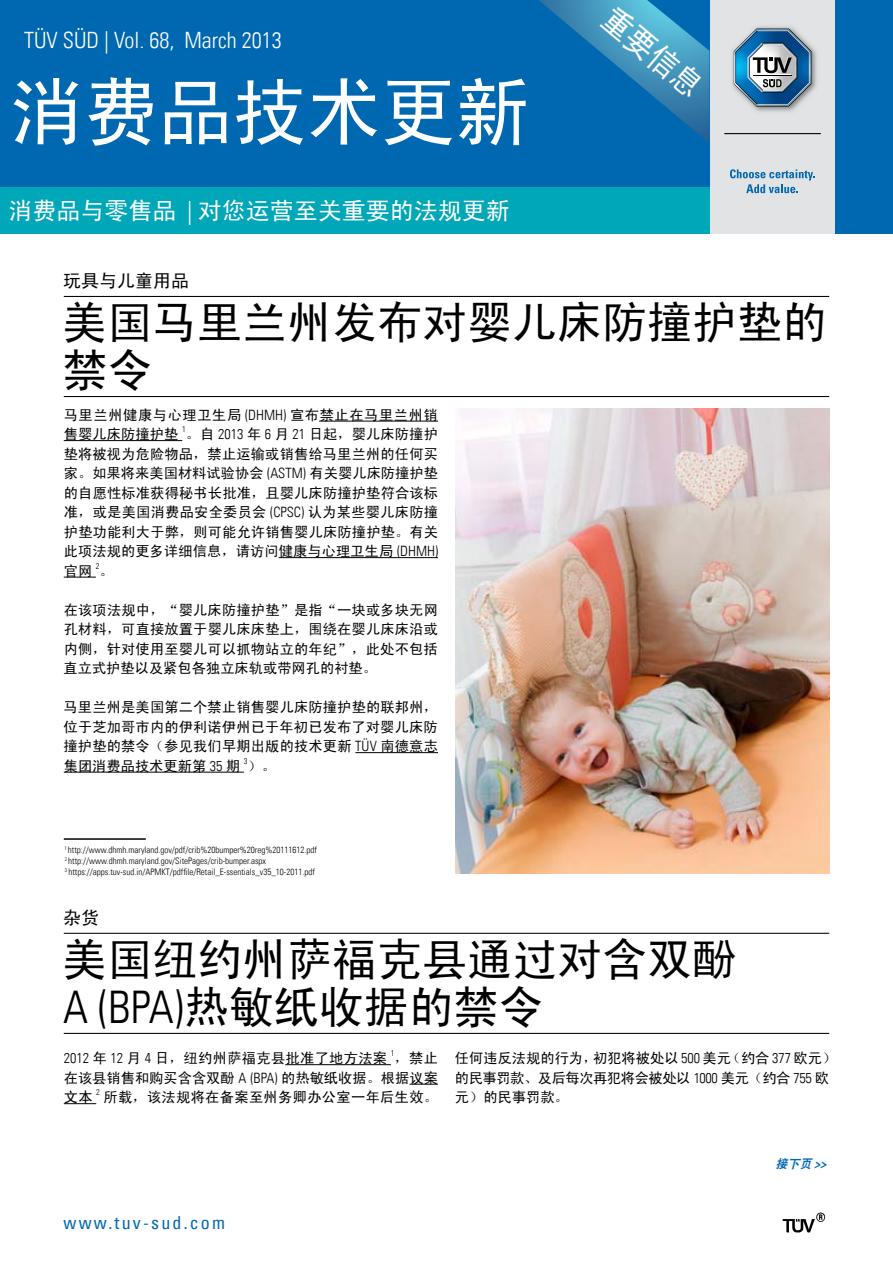
<style>
.page{position:relative;width:893px;height:1263px;background:#fff}
.page>*{position:absolute;margin:0;border:0;box-sizing:border-box;transform-origin:0 0}
.t1{font:75px "Sim Hei";letter-spacing:-.01em;color:#fff}
.t2{font:45px/48px "Sim Hei";color:#000}
.t3{font:33px "Sim Hei";color:#fff;scale:.9 1}
.t4{font:24px "Sim Hei";color:#fff}
.t5{font:300 condensed 22.5px "Univers LT";color:#fff}
.t6{font:condensed 18px "Univers LT";letter-spacing:.12em;color:#0067b1}
.t7{font:18px "Sim Hei";color:#000}
.t8{font:14.25px/19.5px "Sim Hei";letter-spacing:.01em;color:#000;text-align:justify}
.t9{font:14.25px/19.5px "Sim Hei";letter-spacing:.04em;color:#000}
.t10{font:italic 12px "DF Hei W9";color:#0067b1}
.t11{font:300 condensed 9px/10.8px "Univers LT";color:#000}
.t12{font:300 condensed 8.25px "Univers LT";color:#000}
.s1{font-family:"Univers LT";font-weight:300;font-stretch:condensed}
.s2{font-family:"Univers LT";font-weight:700;font-stretch:condensed}
</style>
<div class="page">
<div style="left:0;top:0;width:893px;height:234px;background:#0067b1"></div>
<img style="left:782px;top:1212px;width:44px;height:21px">
<svg style="left:539px;top:0;width:170px;height:142px"></svg>
<div style="left:0;top:187px;width:710px;height:47px;background:#00a7b8"></div>
<div style="left:710px;top:0;width:125px;height:234px;background:#e2e3e4"></div>
<hr style="left:724px;top:133px;width:97px;height:1px;background:#000">
<svg style="left:730px;top:169px;width:85px;height:24px"></svg>
<img style="left:732px;top:26px;width:85px;height:86px">
<svg style="left:734px;top:29px;width:77px;height:78px"></svg>
<hr style="left:319px;top:421px;width:119px;height:1px;background:#000">
<hr style="left:64px;top:440px;width:118px;height:1px;background:#000">
<hr style="left:279px;top:557px;width:159px;height:1px;background:#000">
<hr style="left:64px;top:577px;width:32px;height:1px;background:#000">
<hr style="left:355px;top:752px;width:83px;height:1px;background:#000">
<hr style="left:64px;top:772px;width:180px;height:1px;background:#000">
<hr style="left:64px;top:296px;width:765px;height:1px;background:#000">
<hr style="left:64px;top:396px;width:765px;height:1px;background:#000">
<hr style="left:64px;top:838px;width:82px;height:2px;background:#000">
<hr style="left:64px;top:933px;width:765px;height:1px;background:#000">
<hr style="left:64px;top:1033px;width:765px;height:1px;background:#000">
<hr style="left:285px;top:1064px;width:106px;height:1px;background:#000">
<svg style="left:409px;top:1084px;width:29px;height:1px"></svg>
<hr style="left:64px;top:1103px;width:32px;height:1px;background:#000">
<img style="left:455px;top:408px;width:374px;height:465px">
<h3 class="t5" style="left:24px;top:27px;width:259px">TÜV SÜD | Vol. 68, March 2013</h3>
<h1 class="t1" style="left:9px;top:74px;width:522px">消费品技术更新</h1>
<h3 class="t4" style="left:9px;top:199px;width:503px">消费品与零售品 <span class="s1">|</span> 对您运营至关重要的法规更新</h3>
<h3 class="t3" style="left:618px;top:1px;width:134px;rotate:40deg">重要信息</h3>
<p class="t7" style="left:63px;top:272px;width:127px">玩具与儿童用品</p>
<h2 class="t2" style="left:62px;top:298px;width:766px">美国马里兰州发布对婴儿床防撞护垫的禁令</h2>
<p class="t9" style="left:64px;top:405px;width:376px">马里兰州健康与心理卫生局 <span class="s1">(DHMH)</span> 宣布禁止在马里兰州销售婴儿床防撞护垫</p>
<p class="t12" style="left:182px;top:424px;width:5px">1</p>
<p class="t8" style="left:64px;top:424px;width:376px;text-indent:122px">。自 <span class="s1">2013</span> 年 <span class="s1">6</span> 月 <span class="s1">21</span> 日起，婴儿床防撞护垫将被视为危险物品，禁止运输或销售给马里兰州的任何买家。如果将来美国材料试验协会 <span class="s1">(ASTM)</span> 有关婴儿床防撞护垫的自愿性标准获得秘书长批准，且婴儿床防撞护垫符合该标准，或是美国消费品安全委员会 <span class="s1">(CPSC)</span> 认为某些婴儿床防撞护垫功能利大于弊，则可能允许销售婴儿床防撞护垫。有关此项法规的更多详细信息，请访问健康与心理卫生局 <span class="s1">(DHMH)</span>官网</p>
<p class="t12" style="left:96px;top:561px;width:5px">2</p>
<p class="t8" style="left:100px;top:561px;width:16px">。</p>
<p class="t8" style="left:64px;top:600px;width:376px">在该项法规中，“婴儿床防撞护垫”是指“一块或多块无网孔材料，可直接放置于婴儿床床垫上，围绕在婴儿床床沿或内侧，针对使用至婴儿可以抓物站立的年纪”，此处不包括直立式护垫以及紧包各独立床轨或带网孔的衬垫。</p>
<p class="t8" style="left:64px;top:697px;width:376px">马里兰州是美国第二个禁止销售婴儿床防撞护垫的联邦州，位于芝加哥市内的伊利诺伊州已于年初已发布了对婴儿床防撞护垫的禁令（参见我们早期出版的技术更新 <span class="s1">TÜV</span> 南德意志集团消费品技术更新第 <span class="s1">35</span> 期</p>
<p class="t12" style="left:244px;top:756px;width:5px">3</p>
<p class="t8" style="left:248px;top:756px;width:30px">）。</p>
<p class="t11" style="left:64px;top:844px;width:254px"><sup>1</sup> http://www.dhmh.maryland.gov/pdf/crib%20bumper%20reg%20111612.pdf<br><sup>2</sup> http://www.dhmh.maryland.gov/SitePages/crib-bumper.aspx<br><sup>3</sup> https://apps.tuv-sud.in/APMKT/pdffile/Retail_E-ssentials_v35_10-2011.pdf</p>
<p class="t7" style="left:63px;top:909px;width:37px">杂货</p>
<h2 class="t2" style="left:62px;top:935px;width:676px">美国纽约州萨福克县通过对含双酚<br><span class="s1">A (BPA)</span>热敏纸收据的禁令</h2>
<p class="t8" style="left:64px;top:1048px;width:325px"><span class="s1">2012</span> 年 <span class="s1">12</span> 月 <span class="s1">4</span> 日，纽约州萨福克县批准了地方法案</p>
<p class="t12" style="left:391px;top:1048px;width:5px">1</p>
<p class="t8" style="left:455px;top:1048px;width:383px;text-align:left">任何违反法规的行为，初犯将被处以 <span class="s1">500</span> 美元（约合 <span class="s1">377</span> 欧元）的民事罚款、及后每次再犯将会被处以 <span class="s1">1000</span> 美元（约合 <span class="s1">755</span> 欧元）的民事罚款。</p>
<p class="t8" style="left:64px;top:1048px;width:376px;text-indent:331px">，禁止在该县销售和购买含含双酚 <span class="s1">A (BPA)</span> 的热敏纸收据。根据议案文本</p>
<p class="t12" style="left:96px;top:1087px;width:5px">2</p>
<p class="t8" style="left:104px;top:1087px;width:336px">所载，该法规将在备案至州务卿办公室一年后生效。</p>
<p class="t6" style="left:64px;top:1211px;width:163px">www.tuv-sud.com</p>
<p class="t10" style="left:776px;top:1158px;width:56px">接下页 <span class="s2">&gt;&gt;</span></p>
</div>
